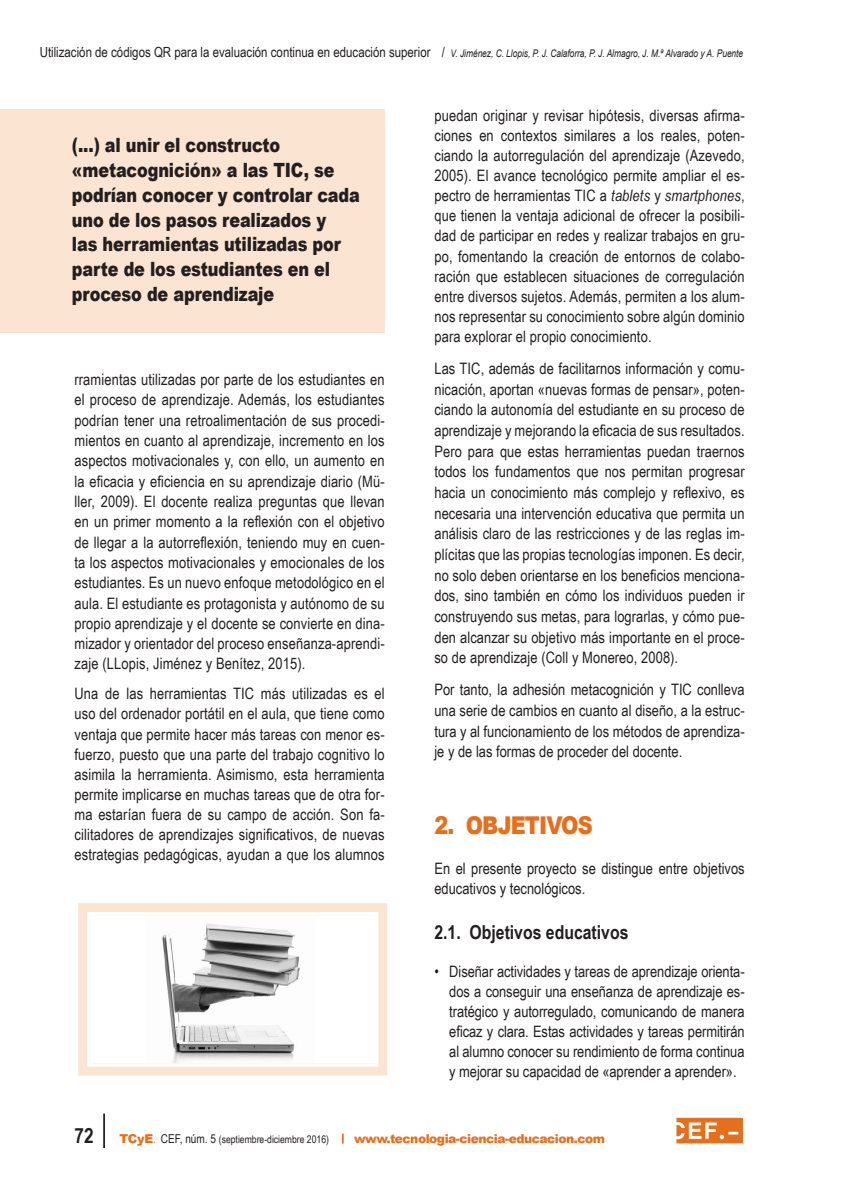
<style>
.page{position:relative;width:844px;height:1191px;background:#fff}
.page>*{position:absolute;margin:0;border:0;box-sizing:border-box;transform-origin:0 0}
._1__epigrafe{font:900 24.5px "Arial";letter-spacing:-.04em;color:#e4701e;scale:.85 1}
.t1{font:900 19.6px/24.7px "Arial";letter-spacing:-.01em;color:#231f20;scale:.82 1}
.epigrafe_1_1{font:700 19.25px "Arial Narrow";color:#231f20}
.texto_general{font:15.75px/20.1px "Arial Narrow";letter-spacing:.005em;color:#231f20;text-align:justify}
.sangria__bolo{font:15.75px/19.9px "Arial Narrow";letter-spacing:-.005em;color:#231f20;text-align:justify}
.t2{font:900 12.25px "Arial";letter-spacing:-.04em;color:#e4701e}
.t3{font:italic 10.5px "Arial";letter-spacing:-.005em;color:#231f20;scale:.8 1}
.t4{font:10.5px "Arial Narrow";color:#231f20}
.s1{font-family:"Arial Narrow";font-style:normal;font-size:14px}
.s2{font-style:normal;font-size:14px}
.s3{font-style:italic}
.s4{font-weight:700;font-size:21px}
.s5{font-family:"Arial";font-weight:900;font-size:12.25px;color:#e4701e}
.s6{font-size:12.25px;color:#e4701e}
.s7{font-size:12.25px}
</style>
<div class="page">
<hr style="left:103px;top:1113px;width:2px;height:35px;background:#231f20">
<svg style="left:676px;top:1117px;width:66px;height:26px;background:#ea9051"></svg>
<img style="left:162px;top:923px;width:138px;height:139px">
<div style="left:78px;top:903px;width:309px;height:172px;border:12px solid #fbe5d2"></div>
<div style="left:87px;top:912px;width:291px;height:154px;border:3px solid #fff"></div>
<div style="left:0;top:109px;width:384px;height:223px;background:#fbe5d2"></div>
<p class="t3" style="left:40px;top:47px;width:880px"><span class="s1">Utilización de códigos QR para la evaluación continua en educación superior</span> <span class="s2">/</span> V. Jiménez, C. Llopis, P. J. Calaforra, P. J. Almagro, J. M.ª Alvarado y A. Puente</p>
<p class="t1" style="left:72px;top:132px;width:352px">(...) al unir el constructo «metacognición» a las TIC, se podrían conocer y controlar cada uno de los pasos realizados y<br>las herramientas utilizadas por parte de los estudiantes en el proceso de aprendizaje</p>
<p class="texto_general" style="left:74px;top:368px;width:312px">rramientas utilizadas por parte de los estudiantes en el proceso de aprendizaje. Además, los estudiantes podrían tener una retroalimentación de sus procedi&shy;mientos en cuanto al aprendizaje, incremento en los aspectos motivacionales y, con ello, un aumento en la eficacia y eficiencia en su aprendizaje diario (Mü&shy;ller, 2009). El docente realiza preguntas que llevan en un primer momento a la reflexión con el objetivo de llegar a la autorreflexión, teniendo muy en cuen&shy;ta los aspectos motivacionales y emocionales de los estudiantes. Es un nuevo enfoque metodológico en el aula. El estudiante es protagonista y autónomo de su propio aprendizaje y el docente se convierte en dina&shy;mizador y orientador del proceso enseñanza-aprendi&shy;zaje (LLopis, Jiménez y Benítez, 2015).</p>
<p class="texto_general" style="left:74px;top:683px;width:312px">Una de las herramientas TIC más utilizadas es el uso del ordenador portátil en el aula, que tiene como ventaja que permite hacer más tareas con menor es&shy;fuerzo, puesto que una parte del trabajo cognitivo lo asimila la herramienta. Asimismo, esta herramienta permite implicarse en muchas tareas que de otra for&shy;ma estarían fuera de su campo de acción. Son fa&shy;cilitadores de aprendizajes significativos, de nuevas estrategias pedagógicas, ayudan a que los alumnos</p>
<p class="texto_general" style="left:434px;top:104px;width:312px">puedan originar y revisar hipótesis, diversas afirma&shy;ciones en contextos similares a los reales, poten&shy;ciando la autorregulación del aprendizaje (Azevedo, 2005). El avance tecnológico permite ampliar el es&shy;pectro de herramientas TIC a <span class="s3">tablets</span> y <span class="s3">smartphones</span>, que tienen la ventaja adicional de ofrecer la posibili&shy;dad de participar en redes y realizar trabajos en gru&shy;po, fomentando la creación de entornos de colabo&shy;ración que establecen situaciones de corregulación entre diversos sujetos. Además, permiten a los alum&shy;nos representar su conocimiento sobre algún dominio para explorar el propio conocimiento.</p>
<p class="texto_general" style="left:434px;top:358px;width:312px;line-height:20.7px">Las TIC, además de facilitarnos información y comu&shy;nicación, aportan «nuevas formas de pensar», poten&shy;ciando la autonomía del estudiante en su proceso de aprendizaje y mejorando la eficacia de sus resultados.<br>Pero para que estas herramientas puedan traernos todos los fundamentos que nos permitan progresar hacia un conocimiento más complejo y reflexivo, es necesaria una intervención educativa que permita un análisis claro de las restricciones y de las reglas im&shy;plícitas que las propias tecnologías imponen. Es decir, no solo deben orientarse en los beneficios menciona&shy;dos, sino también en cómo los individuos pueden ir construyendo sus metas, para lograrlas, y cómo pue&shy;den alcanzar su objetivo más importante en el proce&shy;so de aprendizaje (Coll y Monereo, 2008).</p>
<p class="texto_general" style="left:434px;top:679px;width:312px;line-height:20.7px">Por tanto, la adhesión metacognición y TIC conlleva una serie de cambios en cuanto al diseño, a la estruc&shy;tura y al funcionamiento de los métodos de aprendiza&shy;je y de las formas de proceder del docente.</p>
<p class="_1__epigrafe" style="left:434px;top:807px;width:188px">2. OBJETIVOS</p>
<p class="texto_general" style="left:434px;top:858px;width:311px">En el presente proyecto se distingue entre objetivos educativos y tecnológicos.</p>
<p class="epigrafe_1_1" style="left:434px;top:917px;width:195px">2.1. Objetivos educativos</p>
<p class="sangria__bolo" style="left:449px;top:960px;width:297px;text-indent:-15px">• Diseñar actividades y tareas de aprendizaje orienta&shy;dos a conseguir una enseñanza de aprendizaje es&shy;tratégico y autorregulado, comunicando de manera eficaz y clara. Estas actividades y tareas permitirán al alumno conocer su rendimiento de forma continua y mejorar su capacidad de «aprender a aprender».</p>
<p class="t4" style="left:74px;top:1131px;width:256px"><span class="s4">72</span> <span class="s5">TCyE</span><span class="s6">.</span> <span class="s7">CEF, núm. 5</span> (septiembre-diciembre 2016)</p>
<p class="t2" style="left:354px;top:1129px;width:252px">www.tecnologia-ciencia-educacion.com</p>
</div>
